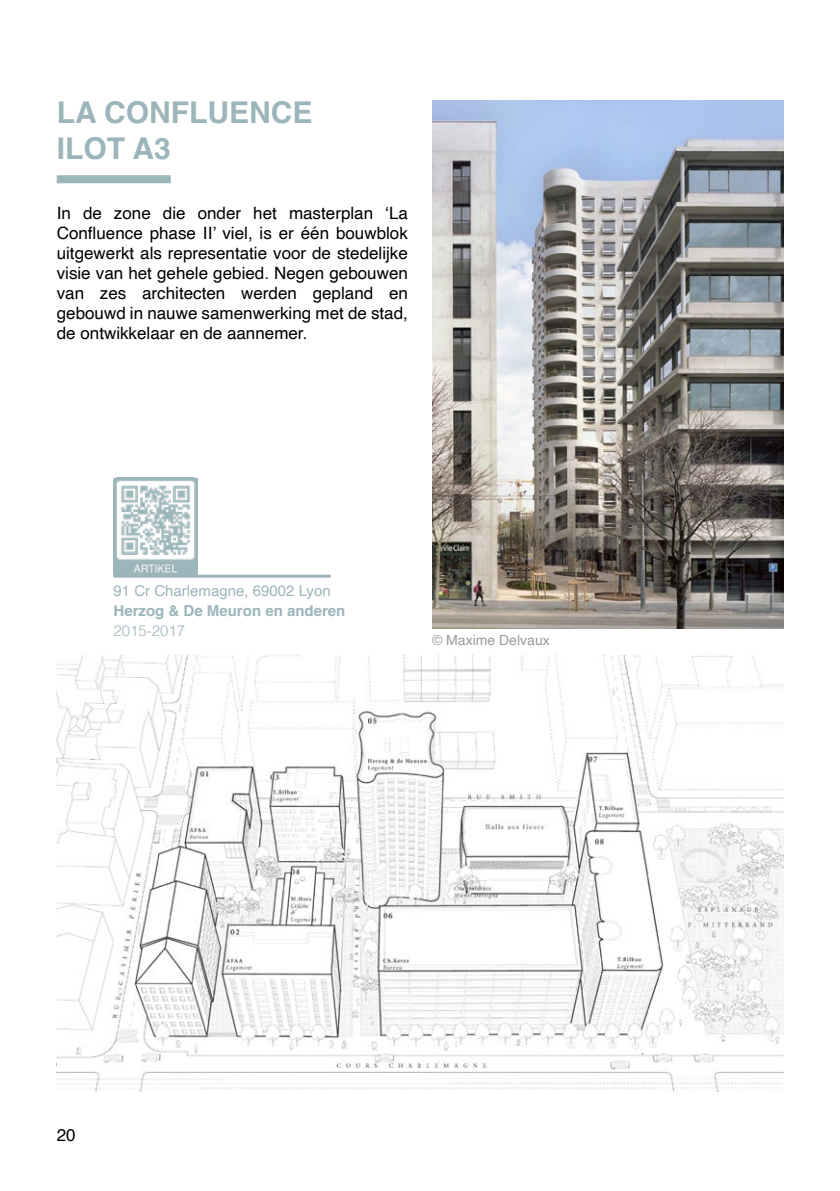
<style>
.page{position:relative;width:840px;height:1191px;background:#fff}
.page>*{position:absolute;margin:0;border:0;box-sizing:border-box;transform-origin:0 0}
.t1{font:700 30px/36px "Helvetica";color:#9cb5ba}
.t2{font:17px/20px "Helvetica";color:#000;text-align:justify}
.t3{font:15px "Helvetica";color:#9cb5ba}
.t4{font:700 15px "Helvetica";color:#9cb5ba}
.t5{font:300 15px "Helvetica";color:#9cb5ba}
.t6{font:14px "Helvetica";color:#9d9d9c}
</style>
<div class="page">
<div style="left:57px;top:175px;width:114px;height:8px;background:#9cb5ba"></div>
<hr style="left:113px;top:574px;width:217px;height:3px;background:#9cb5ba">
<img style="left:116px;top:481px;width:79px;height:92px">
<div style="left:113px;top:478px;width:85px;height:98px;border:2px solid #9cb5ba"></div>
<img style="left:432px;top:101px;width:350px;height:528px">
<img style="left:57px;top:655px;width:725px;height:436px">
<h1 class="t1" style="left:57px;top:98px;width:257px">LA CONFLUENCE<br>ILOT A3</h1>
<p class="t2" style="left:57px;top:204px;width:352px">In de zone die onder het masterplan ‘La Confluence phase II’ viel, is er één bouwblok uitgewerkt als representatie voor de stedelijke visie van het gehele gebied. Negen gebouwen van zes architecten werden gepland en gebouwd in nauwe samenwerking met de stad, de ontwikkelaar en de aannemer.</p>
<p class="t3" style="left:113px;top:579px;width:219px">91 Cr Charlemagne, 69002 Lyon</p>
<p class="t4" style="left:113px;top:602px;width:233px">Herzog &amp; De Meuron en anderen</p>
<p class="t5" style="left:113px;top:618px;width:73px">2015-2017</p>
<p class="t6" style="left:432px;top:629px;width:119px">© Maxime Delvaux</p>
<p class="t2" style="left:57px;top:1125px;width:20px">20</p>
</div>
